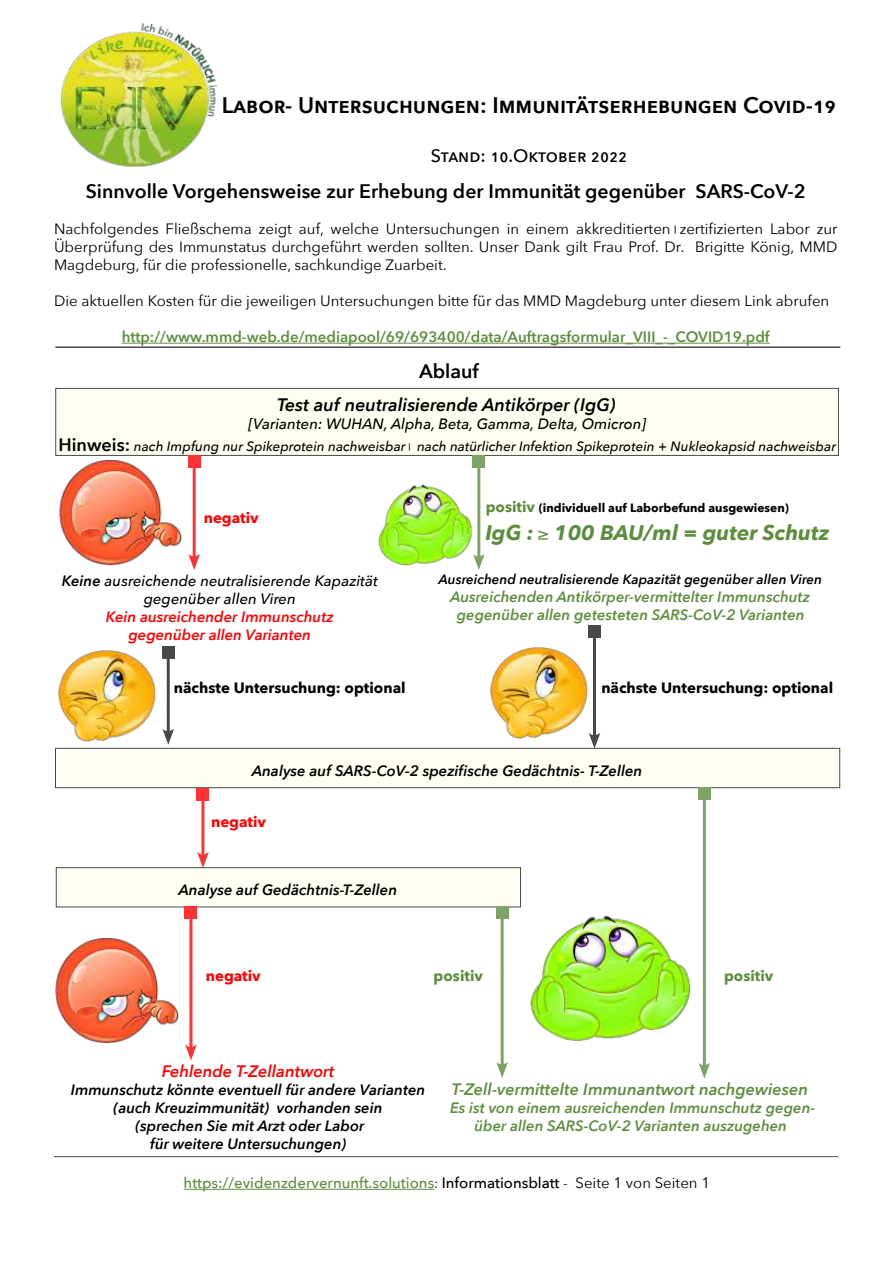
<style>
.page{position:relative;width:893px;height:1263px;background:#fff}
.page>*{position:absolute;margin:0;border:0;box-sizing:border-box;transform-origin:0 0}
.t1{font:600 22.5px "Avenir Next";color:#000}
.t2{font:italic 700 21px "Avenir Next";color:#5d8e3e}
.t3{font:600 19.5px "Avenir Next";color:#000}
.t4{font:italic 600 18px "Avenir Next";color:#000}
.t5{font:500 18px "Avenir Next";color:#000}
.t6{font:italic 600 16.5px "Avenir Next";color:#5d8e3e}
.t7{font:italic 600 16.5px "Avenir Next";color:#f00}
.t8{font:15px/18px "Avenir Next";color:#000;text-align:justify}
.t9{font:italic 600 15px/18px "Avenir Next";color:#000;text-align:center}
.t10{font:italic 600 15px/18px "Avenir Next";color:#5d8e3e;text-align:center}
.t11{font:italic 500 15px/18px "Avenir Next";color:#000;text-align:center}
.t12{font:600 15px "Avenir Next";color:#5d8e3e}
.t13{font:500 15px "Avenir Next";color:#5d8e3e}
.t14{font:700 15px "Avenir Next";color:#000}
.t15{font:italic 600 15px/18px "Avenir Next";color:#f00;text-align:center}
.t16{font:700 15px "Avenir Next";color:#f00}
.t17{font:700 15px "Avenir Next";color:#5d8e3e}
.t18{font:italic 500 13.5px "Avenir Next";color:#000}
.t19{font:italic 600 13.5px "Avenir Next";color:#000}
.t20{font:700 12px "Avenir Next";color:#000}
.s1{font-weight:600;font-style:normal;font-size:18px}
.s2{font-weight:400;font-style:normal}
.s3{font-weight:600}
.s4{font-size:15px;color:#5d8e3e}
.s5{font-weight:400;font-size:13.5px;color:#000}
.s6{color:#000}
.s7{font-weight:400;color:#000}
</style>
<div class="page">
<img style="left:60px;top:23px;width:157px;height:144px">
<hr style="left:184px;top:1189px;width:250px;height:1px;background:#5d8e3e">
<hr style="left:54px;top:1156px;width:784px;height:1px;background:#484848">
<hr style="left:122px;top:343px;width:648px;height:1px;background:#5d8e3e">
<div style="left:56px;top:388px;width:782px;height:67px;background:#fffef2"></div>
<div style="left:55px;top:388px;width:784px;height:68px;border:1px solid #484848"></div>
<div style="left:56px;top:748px;width:784px;height:40px;background:#fffef2"></div>
<div style="left:55px;top:748px;width:785px;height:40px;border:1px solid #484848"></div>
<div style="left:56px;top:868px;width:464px;height:39px;background:#fffef2"></div>
<div style="left:56px;top:867px;width:465px;height:40px;border:1px solid #484848"></div>
<hr style="left:55px;top:346px;width:785px;height:2px;background:#484848">
<hr style="left:477px;top:462px;width:3px;height:98px;background:#7da464">
<div style="left:473px;top:456px;width:12px;height:12px;background:#7da464"></div>
<svg style="left:473px;top:554px;width:12px;height:16px"></svg>
<hr style="left:501px;top:913px;width:3px;height:154px;background:#7da464">
<div style="left:496px;top:907px;width:12px;height:12px;background:#7da464"></div>
<svg style="left:496px;top:1062px;width:12px;height:16px"></svg>
<hr style="left:703px;top:793px;width:3px;height:275px;background:#7da464">
<div style="left:698px;top:787px;width:12px;height:12px;background:#7da464"></div>
<svg style="left:698px;top:1063px;width:12px;height:16px"></svg>
<hr style="left:167px;top:652px;width:3px;height:82px;background:#484848">
<div style="left:162px;top:646px;width:12px;height:12px;background:#484848"></div>
<svg style="left:162px;top:729px;width:12px;height:16px"></svg>
<hr style="left:593px;top:631px;width:3px;height:107px;background:#484848">
<div style="left:588px;top:625px;width:12px;height:12px;background:#484848"></div>
<svg style="left:589px;top:733px;width:11px;height:16px"></svg>
<hr style="left:193px;top:462px;width:3px;height:98px;background:#f33">
<div style="left:188px;top:456px;width:12px;height:12px;background:#f33"></div>
<svg style="left:188px;top:554px;width:12px;height:16px"></svg>
<hr style="left:201px;top:794px;width:3px;height:64px;background:#f33">
<div style="left:197px;top:788px;width:12px;height:12px;background:#f33"></div>
<svg style="left:197px;top:852px;width:12px;height:16px"></svg>
<hr style="left:189px;top:913px;width:3px;height:137px;background:#f33">
<div style="left:185px;top:907px;width:12px;height:12px;background:#f33"></div>
<svg style="left:185px;top:1044px;width:12px;height:16px"></svg>
<img style="left:490px;top:647px;width:98px;height:91px">
<img style="left:58px;top:650px;width:98px;height:91px">
<img style="left:378px;top:484px;width:94px;height:81px">
<img style="left:530px;top:915px;width:160px;height:126px">
<img style="left:59px;top:459px;width:123px;height:106px">
<img style="left:55px;top:937px;width:124px;height:106px">
<h1 class="t1" style="left:222px;top:86px;width:616px">Labor- Untersuchungen: Immunitätserhebungen Covid-19</h1>
<p class="t5" style="left:431px;top:140px;width:198px">Stand: 10.Oktober 2022</p>
<h3 class="t3" style="left:86px;top:174px;width:722px">Sinnvolle Vorgehensweise zur Erhebung der Immunität gegenüber SARS-CoV-2</h3>
<p class="t8" style="left:54px;top:219px;width:785px">Nachfolgendes Fließschema zeigt auf, welche Untersuchungen in einem akkreditierten︱zertifizierten Labor zur Überprüfung des Immunstatus durchgeführt werden sollten. Unser Dank gilt Frau Prof. Dr. Brigitte König, MMD Magdeburg, für die professionelle, sachkundige Zuarbeit.</p>
<p class="t8" style="left:54px;top:291px;width:777px">Die aktuellen Kosten für die jeweiligen Untersuchungen bitte für das MMD Magdeburg unter diesem Link abrufen</p>
<p class="t12" style="left:122px;top:324px;width:650px">http://www.mmd-web.de/mediapool/69/693400/data/Auftragsformular_VIII_-_COVID19.pdf</p>
<h3 class="t3" style="left:419px;top:354px;width:61px">Ablauf</h3>
<p class="t4" style="left:277px;top:397px;width:340px">Test auf neutralisierende Antikörper (IgG)</p>
<p class="t11" style="left:248px;top:416px;width:399px">[Varianten: WUHAN, Alpha, Beta, Gamma, Delta, Omicron]</p>
<p class="t18" style="left:59px;top:440px;width:779px"><span class="s1">Hinweis:</span> nach Impfung nur Spikeprotein nachweisbar<span class="s2">︱</span> nach natürlicher Infektion Spikeprotein + Nukleokapsid nachweisbar</p>
<p class="t16" style="left:204px;top:511px;width:56px">negativ</p>
<p class="t11" style="left:62px;top:573px;width:317px"><span class="s3">Keine</span> ausreichende neutralisierende Kapazität gegenüber allen Viren</p>
<p class="t15" style="left:106px;top:609px;width:229px">Kein ausreichender Immunschutz gegenüber allen Varianten</p>
<p class="t20" style="left:486px;top:502px;width:305px"><span class="s4">positiv</span> (individuell auf Laborbefund ausgewiesen)</p>
<h2 class="t2" style="left:485px;top:524px;width:346px">IgG : ≥ 100 BAU/ml = guter Schutz</h2>
<p class="t19" style="left:439px;top:574px;width:385px">Ausreichend neutralisierende Kapazität gegenüber allen Viren</p>
<p class="t10" style="left:451px;top:589px;width:361px">Ausreichenden Antikörper-vermittelter Immunschutz gegenüber allen getesteten SARS-CoV-2 Varianten</p>
<p class="t14" style="left:174px;top:681px;width:233px">nächste Untersuchung: optional</p>
<p class="t14" style="left:601px;top:681px;width:233px">nächste Untersuchung: optional</p>
<p class="t9" style="left:252px;top:762px;width:392px">Analyse auf SARS-CoV-2 spezifische Gedächtnis- T-Zellen</p>
<p class="t16" style="left:211px;top:816px;width:56px">negativ</p>
<p class="t9" style="left:179px;top:882px;width:220px">Analyse auf Gedächtnis-T-Zellen</p>
<p class="t16" style="left:206px;top:970px;width:56px">negativ</p>
<p class="t17" style="left:434px;top:970px;width:51px">positiv</p>
<p class="t17" style="left:724px;top:970px;width:51px">positiv</p>
<p class="t7" style="left:162px;top:1064px;width:174px">Fehlende T-Zellantwort</p>
<p class="t9" style="left:71px;top:1082px;width:356px">Immunschutz könnte eventuell für andere Varianten (auch Kreuzimmunität) vorhanden sein<br>(sprechen Sie mit Arzt oder Labor<br>für weitere Untersuchungen)</p>
<p class="t6" style="left:452px;top:1082px;width:358px">T-Zell-vermittelte Immunantwort nachgewiesen</p>
<p class="t10" style="left:450px;top:1100px;width:367px">Es ist von einem ausreichenden Immunschutz gegen&shy;über allen SARS-CoV-2 Varianten auszugehen</p>
<p class="t13" style="left:184px;top:1176px;width:528px">https://evidenzdervernunft.solutions<span class="s5">:</span> <span class="s6">Informationsblatt</span> <span class="s7">- Seite 1 von Seiten 1</span></p>
</div>
